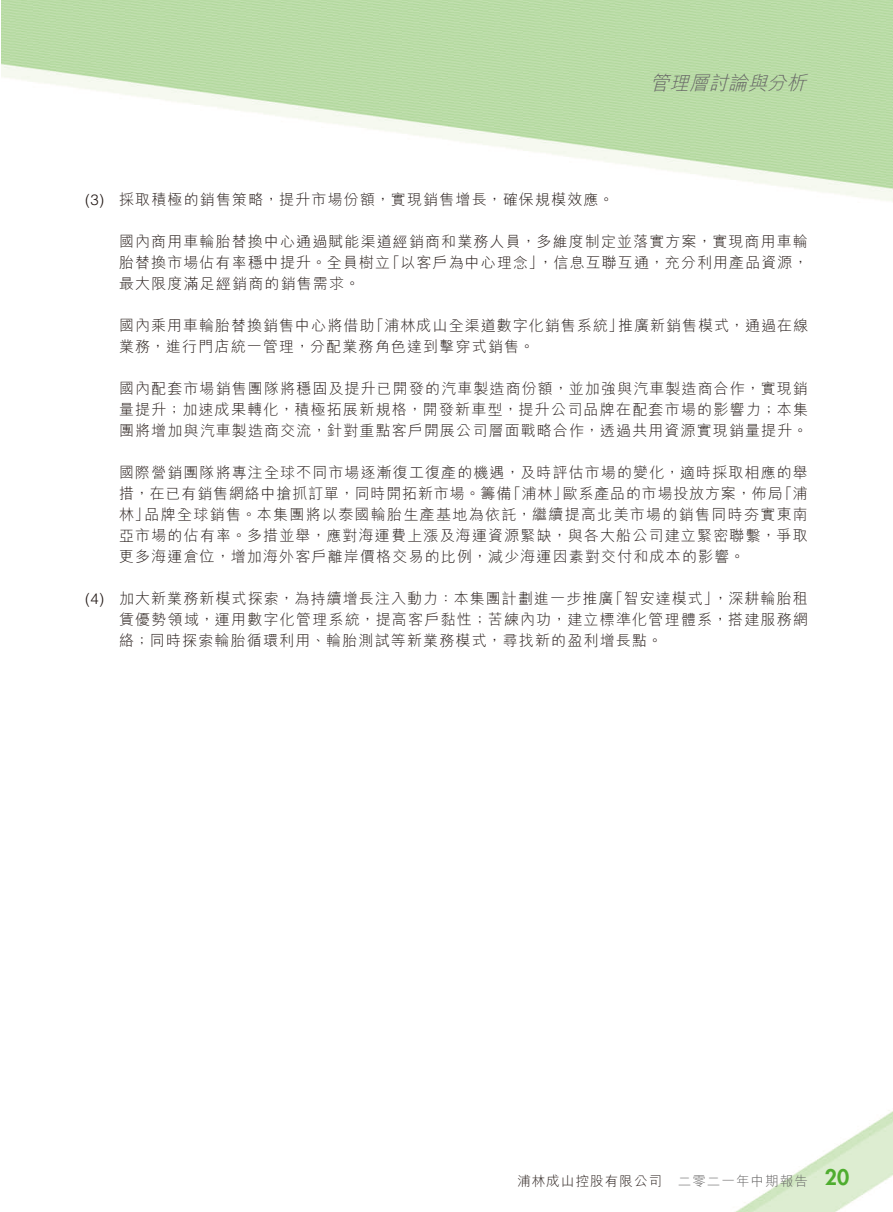
<style>
.page{position:relative;width:893px;height:1212px;background:#fff}
.page>*{position:absolute;margin:0;border:0;box-sizing:border-box;transform-origin:0 0}
.t1{font:800 21px "Futura Std";color:#4fad2f}
.t2{font:italic 300 19.5px "M Hei HK";color:#666565}
.t3{font:300 15px/21px "M Hei HK";letter-spacing:.075em;color:#231916}
.t4{font:300 15px "M Hei HK";letter-spacing:.055em;color:#231916}
.t5{font:300 15px "Helvetica LT Std";color:#231916}
.t6{font:300 13.5px "M Hei HK";letter-spacing:.08em;color:#231916}
.t7{font:300 13.5px "M Hei HK";letter-spacing:.08em;color:#666565}
</style>
<div class="page">
<img style="left:1px;top:0;width:892px;height:1212px">
<h2 class="t2" style="left:650px;top:73px;width:163px">管理層討論與分析</h2>
<p class="t5" style="left:85px;top:190px;width:21px">3( )</p>
<p class="t5" style="left:85px;top:589px;width:21px">4( )</p>
<p class="t3" style="left:119px;top:189px;width:496px">採取積極的銷售策略，提升市場份額，實現銷售增長，確保規模效應。</p>
<p class="t3" style="left:119px;top:231px;width:690px;text-align:right">國內商用車輪胎替換中心通過賦能渠道經銷商和業務人員，多維度制定並落實方案，實現商用車輪，信息互聯互通，充分利用產品資源，</p>
<p class="t3" style="left:119px;top:252px;width:273px">胎替換市場佔有率穩中提升。全員樹立最大限度滿足經銷商的銷售需求。</p>
<p class="t3" style="left:385px;top:252px;width:160px">「以客戶為中心理念」</p>
<p class="t3" style="left:618px;top:315px;width:192px">推廣新銷售模式，通過在線</p>
<p class="t3" style="left:119px;top:315px;width:417px">國內乘用車輪胎替換銷售中心將借助<br>業務，進行門店統一管理，分配業務角色達到擊穿式銷售。</p>
<p class="t3" style="left:119px;top:378px;width:691px;text-align:justify">國內配套市場銷售團隊將穩固及提升已開發的汽車製造商份額，並加強與汽車製造商合作，實現銷量提升；加速成果轉化，積極拓展新規格，開發新車型，提升公司品牌在配套市場的影響力；本集團將增加與汽車製造商交流，針對重點客戶開展公司層面戰略合作，透過共用資源實現銷量提升。</p>
<p class="t3" style="left:119px;top:462px;width:690px;text-align:right">國際營銷團隊將專注全球不同市場逐漸復工復產的機遇，及時評估市場的變化，適時採取相應的舉「浦</p>
<p class="t3" style="left:369px;top:315px;width:256px">「浦林成山全渠道數字化銷售系統」</p>
<p class="t3" style="left:144px;top:483px;width:665px;text-indent:-25px">措，在已有銷售網絡中搶抓訂單，同時開拓新市場。籌備<br>品牌全球銷售。本集團將以泰國輪胎生產基地為依託，繼續提高北美市場的銷售同時夯實東南</p>
<p class="t4" style="left:563px;top:486px;width:221px">歐系產品的市場投放方案，佈局</p>
<p class="t3" style="left:506px;top:483px;width:63px">「浦林」</p>
<p class="t3" style="left:119px;top:504px;width:690px">林」<br>亞市場的佔有率。多措並舉，應對海運費上漲及海運資源緊缺，與各大船公司建立緊密聯繫，爭取更多海運倉位，增加海外客戶離岸價格交易的比例，減少海運因素對交付和成本的影響。</p>
<p class="t3" style="left:713px;top:588px;width:96px">，深耕輪胎租</p>
<p class="t3" style="left:119px;top:588px;width:496px">加大新業務新模式探索，為持續增長注入動力：本集團計劃進一步推廣</p>
<p class="t3" style="left:608px;top:588px;width:112px">「智安達模式」</p>
<p class="t3" style="left:119px;top:609px;width:691px">賃優勢領域，運用數字化管理系統，提高客戶黏性；苦練內功，建立標準化管理體系，搭建服務網絡；同時探索輪胎循環利用、輪胎測試等新業務模式，尋找新的盈利增長點。</p>
<p class="t6" style="left:517px;top:1174px;width:146px">浦林成山控股有限公司</p>
<p class="t7" style="left:678px;top:1174px;width:132px">二零二一年中期報告</p>
<h1 class="t1" style="left:825px;top:1164px;width:26px">20</h1>
</div>
